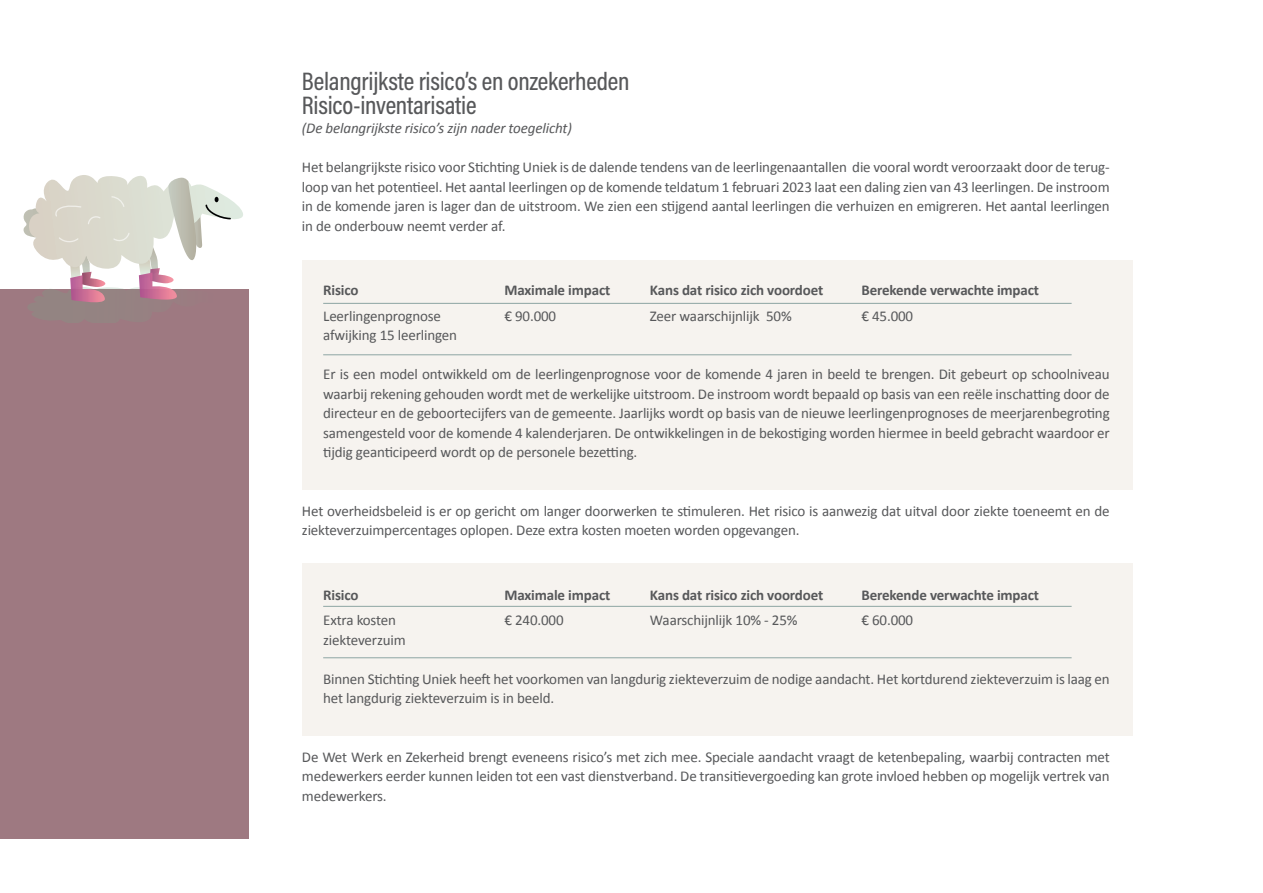
<style>
.page{position:relative;width:1263px;height:893px;background:#fff}
.page>*{position:absolute;margin:0;border:0;box-sizing:border-box;transform-origin:0 0}
.t1{font:500 25.5px/24px "Acumin Pro Cond";letter-spacing:-.01em;color:#57585a}
.t2{font:15px/19.5px "Calibri";letter-spacing:-.01em;color:#57585a;text-align:justify}
.t3{font:700 15px "Calibri";letter-spacing:-.01em;color:#57585a}
.t4{font:italic 15px "Calibri";letter-spacing:-.01em;color:#57585a}
</style>
<div class="page">
<div style="left:302px;top:260px;width:830px;height:230px;background:#f6f3ef"></div>
<div style="left:302px;top:563px;width:830px;height:173px;background:#f6f3ef"></div>
<hr style="left:323px;top:303px;width:748px;height:1px;background:#3c6968">
<hr style="left:323px;top:606px;width:748px;height:1px;background:#3c6968">
<hr style="left:323px;top:354px;width:748px;height:1px;background:#3c6968">
<hr style="left:323px;top:657px;width:748px;height:1px;background:#3c6968">
<div style="left:0;top:289px;width:249px;height:550px;background:#9e7981"></div>
<svg style="left:23px;top:175px;width:220px;height:148px"></svg>
<h1 class="t1" style="left:302px;top:68px;width:329px">Belangrijkste risico’s en onzekerheden<br>Risico-inventarisatie</h1>
<p class="t4" style="left:302px;top:119px;width:271px">(De belangrijkste risico’s zijn nader toegelicht)</p>
<p class="t2" style="left:302px;top:157px;width:809px">Het belangrijkste risico voor Stichting Uniek is de dalende tendens van de leerlingenaantallen die vooral wordt veroorzaakt door de terug&shy;loop van het potentieel. Het aantal leerlingen op de komende teldatum 1 februari 2023 laat een daling zien van 43 leerlingen. De instroom in de komende jaren is lager dan de uitstroom. We zien een stijgend aantal leerlingen die verhuizen en emigreren. Het aantal leerlingen in de onderbouw neemt verder af.</p>
<p class="t3" style="left:323px;top:281px;width:37px">Risico</p>
<p class="t3" style="left:504px;top:281px;width:107px">Maximale impact</p>
<p class="t3" style="left:650px;top:281px;width:175px">Kans dat risico zich voordoet</p>
<p class="t3" style="left:861px;top:281px;width:179px">Berekende verwachte impact</p>
<p class="t2" style="left:323px;top:305px;width:119px">Leerlingenprognose</p>
<p class="t2" style="left:504px;top:305px;width:53px">€ 90.000</p>
<p class="t2" style="left:650px;top:305px;width:143px">Zeer waarschijnlijk 50%</p>
<p class="t2" style="left:861px;top:305px;width:53px">€ 45.000</p>
<p class="t2" style="left:323px;top:325px;width:135px">afwijking 15 leerlingen</p>
<p class="t2" style="left:323px;top:364px;width:788px">Er is een model ontwikkeld om de leerlingenprognose voor de komende 4 jaren in beeld te brengen. Dit gebeurt op schoolniveau waarbij rekening gehouden wordt met de werkelijke uitstroom. De instroom wordt bepaald op basis van een reële inschatting door de directeur en de geboortecijfers van de gemeente. Jaarlijks wordt op basis van de nieuwe leerlingenprognoses de meerjarenbegroting samengesteld voor de komende 4 kalenderjaren. De ontwikkelingen in de bekostiging worden hiermee in beeld gebracht waardoor er tijdig geanticipeerd wordt op de personele bezetting.</p>
<p class="t2" style="left:302px;top:500px;width:809px">Het overheidsbeleid is er op gericht om langer doorwerken te stimuleren. Het risico is aanwezig dat uitval door ziekte toeneemt en de ziekteverzuimpercentages oplopen. Deze extra kosten moeten worden opgevangen.</p>
<p class="t3" style="left:323px;top:586px;width:37px">Risico</p>
<p class="t3" style="left:504px;top:586px;width:107px">Maximale impact</p>
<p class="t3" style="left:650px;top:586px;width:175px">Kans dat risico zich voordoet</p>
<p class="t3" style="left:861px;top:586px;width:179px">Berekende verwachte impact</p>
<p class="t2" style="left:323px;top:610px;width:74px">Extra kosten</p>
<p class="t2" style="left:504px;top:610px;width:61px">€ 240.000</p>
<p class="t2" style="left:650px;top:610px;width:149px">Waarschijnlijk 10% - 25%</p>
<p class="t2" style="left:861px;top:610px;width:53px">€ 60.000</p>
<p class="t2" style="left:323px;top:629px;width:84px">ziekteverzuim</p>
<p class="t2" style="left:323px;top:668px;width:788px">Binnen Stichting Uniek heeft het voorkomen van langdurig ziekteverzuim de nodige aandacht. Het kortdurend ziekteverzuim is laag en het langdurig ziekteverzuim is in beeld.</p>
<p class="t2" style="left:302px;top:746px;width:809px">De Wet Werk en Zekerheid brengt eveneens risico’s met zich mee. Speciale aandacht vraagt de ketenbepaling, waarbij contracten met medewerkers eerder kunnen leiden tot een vast dienstverband. De transitievergoeding kan grote invloed hebben op mogelijk vertrek van medewerkers.</p>
</div>
